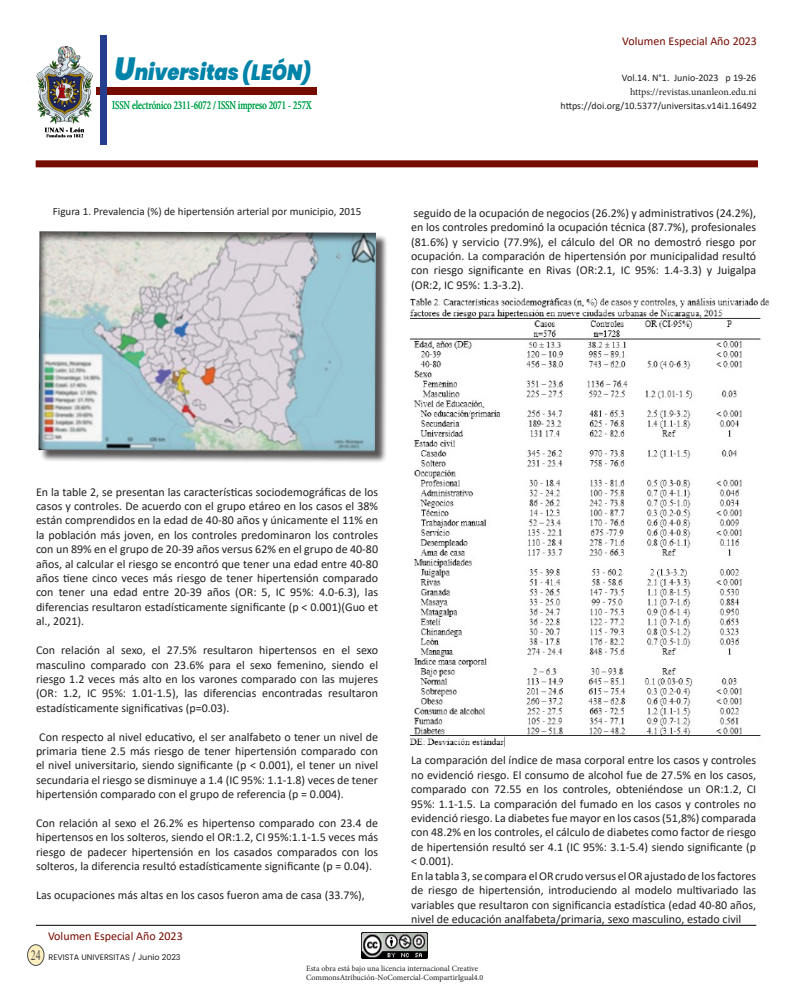
<style>
.page{position:relative;width:794px;height:993px;background:#fff}
.page>*{position:absolute;margin:0;border:0;box-sizing:border-box;transform-origin:0 0}
.t1{font:italic 900 22px "Poppins";color:#0083a9;scale:.88 1}
.t2{font:12px/14.4px "Calibri";color:#231f20;text-align:justify}
.t3{font:12px "Minion Pro";color:#00a34c;scale:.74 1}
.t4{font:12px "Calibri";color:#760b00}
.t5{font:11px "Calibri";color:#231f20}
.t6{font:10px "Calibri";color:#231f20}
.t7{font:10px "Minion Pro";letter-spacing:-.005em;color:#231f20}
.t8{font:8px/9.6px "Minion Pro";color:#231f20}
.t9{font:8px "Poppins";color:#231f20}
.s1{font-size:32px}
.s2{font-family:"Times New Roman";font-size:14.3px;color:#4b4c4d}
</style>
<div class="page">
<img style="left:36px;top:47px;width:57px;height:90px">
<div style="left:96px;top:88px;width:220px;height:7px;background:#760b00"></div>
<div style="left:97px;top:87px;width:220px;height:7px;background:#760b00"></div>
<div style="left:100px;top:35px;width:7px;height:110px;background:#253f8e"></div>
<div style="left:28px;top:944px;width:16px;height:21px;background:#feefbe;border-radius:50%"></div>
<div style="left:27px;top:944px;width:17px;height:21px;border:1px solid #4b4c4d;border-radius:50%"></div>
<hr style="left:36px;top:924px;width:720px;height:1px;background:#000">
<img style="left:362px;top:932px;width:65px;height:26px">
<div style="left:36px;top:160px;width:722px;height:7px;background:#760b00"></div>
<div style="left:40px;top:233px;width:348px;height:231px;background:#231f20;opacity:.75"></div>
<svg style="left:38px;top:231px;width:339px;height:220px;background:#b9c6cb"></svg>
<img style="left:411px;top:298px;width:359px;height:449px">
<h1 class="t1" style="left:115px;top:60px;width:225px"><span class="s1">U</span>niversitas (LEÓN)</h1>
<p class="t3" style="left:112px;top:97px;width:271px">ISSN electrónico 2311-6072 / ISSN impreso 2071 - 257X</p>
<p class="t5" style="left:53px;top:204px;width:310px">Figura 1. Prevalencia (%) de hipertensión arterial por municipio, 2015</p>
<p class="t4" style="left:622px;top:33px;width:136px">Volumen Especial Año 2023</p>
<p class="t6" style="left:622px;top:71px;width:136px">Vol.14. N°1. Junio-2023 p 19-26</p>
<p class="t7" style="left:630px;top:85px;width:128px">https://revistas.unanleon.edu.ni</p>
<p class="t6" style="left:560px;top:99px;width:198px">https://doi.org/10.5377/universitas.v14i1.16492</p>
<p class="t2" style="left:411px;top:205px;width:346px">seguido de la ocupación de negocios (26.2%) y administrativos (24.2%), en los controles predominó la ocupación técnica (87.7%), profesionales (81.6%) y servicio (77.9%), el cálculo del OR no demostró riesgo por ocupación. La comparación de hipertensión por municipalidad resultó con riesgo significante en Rivas (OR:2.1, IC 95%: 1.4-3.3) y Juigalpa (OR:2, IC 95%: 1.3-3.2).</p>
<p class="t2" style="left:36px;top:484px;width:344px">En la table 2, se presentan las características sociodemográficas de los casos y controles. De acuerdo con el grupo etáreo en los casos el 38% están comprendidos en la edad de 40-80 años y únicamente el 11% en la población más joven, en los controles predominaron los controles con un 89% en el grupo de 20-39 años versus 62% en el grupo de 40-80 años, al calcular el riesgo se encontró que tener una edad entre 40-80 años tiene cinco veces más riesgo de tener hipertensión comparado con tener una edad entre 20-39 años (OR: 5, IC 95%: 4.0-6.3), las diferencias resultaron estadísticamente significante (p &lt; 0.001)(Guo et al., 2021).</p>
<p class="t2" style="left:36px;top:642px;width:344px">Con relación al sexo, el 27.5% resultaron hipertensos en el sexo masculino comparado con 23.6% para el sexo femenino, siendo el riesgo 1.2 veces más alto en los varones comparado con las mujeres (OR: 1.2, IC 95%: 1.01-1.5), las diferencias encontradas resultaron estadísticamente significativas (p=0.03).</p>
<p class="t2" style="left:36px;top:728px;width:344px">Con respecto al nivel educativo, el ser analfabeto o tener un nivel de primaria tiene 2.5 más riesgo de tener hipertensión comparado con el nivel universitario, siendo significante (p &lt; 0.001), el tener un nivel secundaria el riesgo se disminuye a 1.4 (IC 95%: 1.1-1.8) veces de tener hipertensión comparado con el grupo de referencia (p = 0.004).</p>
<p class="t2" style="left:36px;top:815px;width:344px">Con relación al sexo el 26.2% es hipertenso comparado con 23.4 de hipertensos en los solteros, siendo el OR:1.2, CI 95%:1.1-1.5 veces más riesgo de padecer hipertensión en los casados comparados con los solteros, la diferencia resultó estadísticamente significante (p = 0.04).</p>
<p class="t2" style="left:36px;top:887px;width:330px">Las ocupaciones más altas en los casos fueron ama de casa (33.7%),</p>
<p class="t4" style="left:48px;top:926px;width:136px">Volumen Especial Año 2023</p>
<p class="t9" style="left:31px;top:951px;width:151px"><span class="s2">24</span> REVISTA UNIVERSITAS / Junio 2023</p>
<p class="t2" style="left:411px;top:752px;width:346px">La comparación del índice de masa corporal entre los casos y controles no evidenció riesgo. El consumo de alcohol fue de 27.5% en los casos, comparado con 72.55 en los controles, obteniéndose un OR:1.2, CI 95%: 1.1-1.5. La comparación del fumado en los casos y controles no evidenció riesgo. La diabetes fue mayor en los casos (51,8%) comparada con 48.2% en los controles, el cálculo de diabetes como factor de riesgo de hipertensión resultó ser 4.1 (IC 95%: 3.1-5.4) siendo significante (p &lt; 0.001).</p>
<p class="t2" style="left:411px;top:867px;width:346px">En la tabla 3, se compara el OR crudo versus el OR ajustado de los factores de riesgo de hipertensión, introduciendo al modelo multivariado las variables que resultaron con significancia estadística (edad 40-80 años, nivel de educación analfabeta/primaria, sexo masculino, estado civil</p>
<p class="t8" style="left:306px;top:963px;width:179px">Esta obra está bajo una licencia internacional Creative<br>CommonsAtribución-NoComercial-CompartirIgual4.0</p>
</div>
